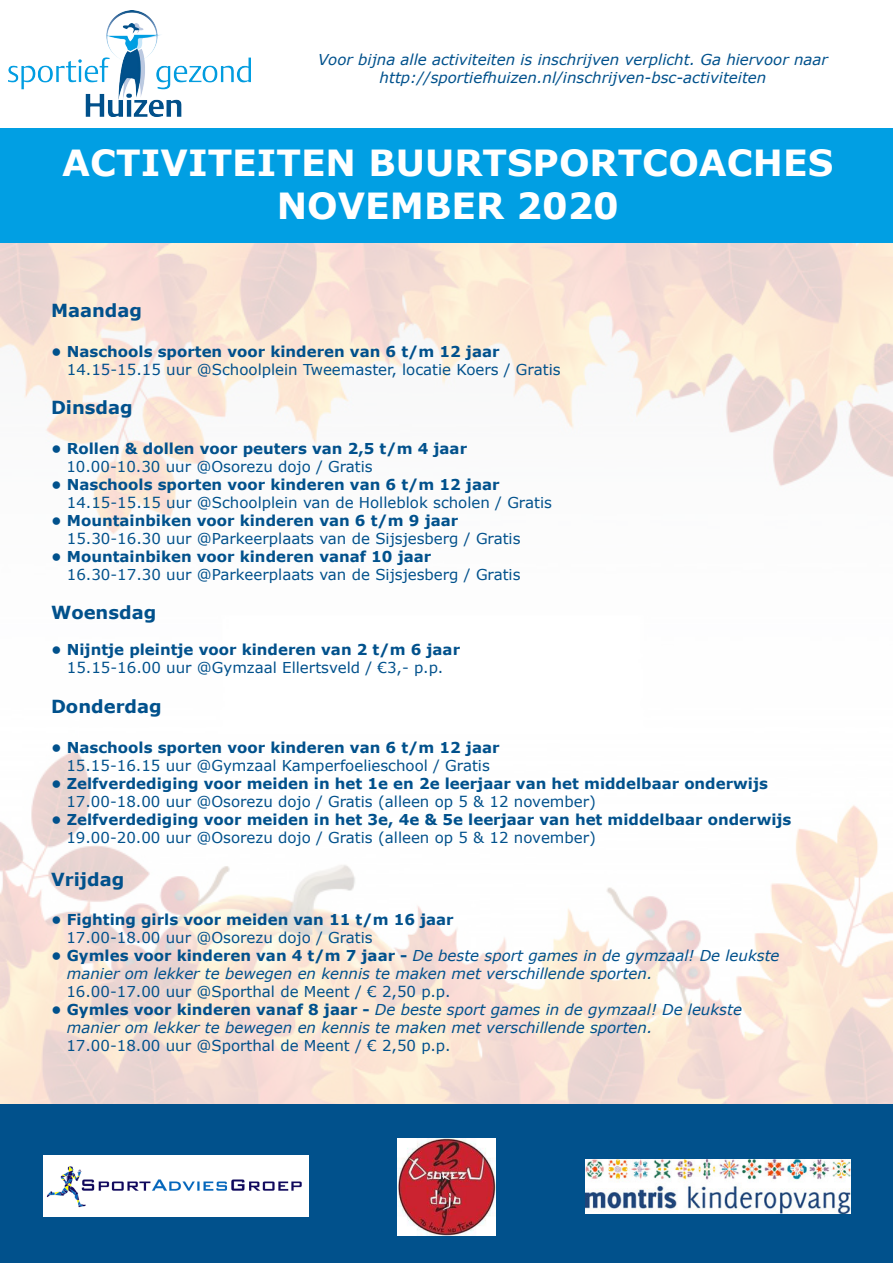
<style>
.page{position:relative;width:893px;height:1263px;background:#fff}
.page>*{position:absolute;margin:0;border:0;box-sizing:border-box;transform-origin:0 0}
.t1{font:700 36px "Verdana";color:#fff}
.t2{font:700 18px "Verdana";color:#01518c}
.t3{font:15px/18px "Verdana";color:#01518c;text-align:center}
.t4{font:700 15px "Verdana";color:#01518c}
.t5{font:italic 15px/18px "Verdana";color:#01518c}
.s1{font-weight:700}
.s2{font-weight:700;font-style:normal}
</style>
<div class="page">
<img style="left:0;top:243px;width:893px;height:861px">
<div style="left:0;top:1104px;width:893px;height:159px;background:#01518c"></div>
<div style="left:0;top:128px;width:893px;height:115px;background:#019fe3"></div>
<img style="left:585px;top:1159px;width:265px;height:54px">
<img style="left:9px;top:10px;width:242px;height:107px">
<img style="left:398px;top:1138px;width:97px;height:98px">
<img style="left:43px;top:1155px;width:265px;height:61px">
<p class="t5" style="left:318px;top:51px;width:511px;text-align:center">Voor bijna alle activiteiten is inschrijven verplicht. Ga hiervoor naar http://sportiefhuizen.nl/inschrijven-bsc-activiteiten</p>
<p class="t1" style="left:62px;top:137px;width:772px">ACTIVITEITEN BUURTSPORTCOACHES</p>
<p class="t1" style="left:277px;top:180px;width:344px">NOVEMBER 2020</p>
<p class="t2" style="left:51px;top:298px;width:93px">Maandag</p>
<p class="t4" style="left:51px;top:340px;width:450px">• Naschools sporten voor kinderen van 6 t/m 12 jaar</p>
<p class="t3" style="left:67px;top:360px;width:495px">14.15-15.15 uur @Schoolplein Tweemaster, locatie Koers / Gratis</p>
<p class="t2" style="left:51px;top:395px;width:83px">Dinsdag</p>
<p class="t4" style="left:51px;top:438px;width:418px">• Rollen &amp; dollen voor peuters van 2,5 t/m 4 jaar</p>
<p class="t3" style="left:66px;top:457px;width:308px">10.00-10.30 uur @Osorezu dojo / Gratis</p>
<p class="t4" style="left:51px;top:474px;width:450px">• Naschools sporten voor kinderen van 6 t/m 12 jaar</p>
<p class="t3" style="left:67px;top:493px;width:487px">14.15-15.15 uur @Schoolplein van de Holleblok scholen / Gratis</p>
<p class="t4" style="left:51px;top:510px;width:409px">• Mountainbiken voor kinderen van 6 t/m 9 jaar</p>
<p class="t3" style="left:67px;top:529px;width:455px">15.30-16.30 uur @Parkeerplaats van de Sijsjesberg / Gratis</p>
<p class="t4" style="left:51px;top:546px;width:382px">• Mountainbiken voor kinderen vanaf 10 jaar</p>
<p class="t3" style="left:67px;top:565px;width:455px">16.30-17.30 uur @Parkeerplaats van de Sijsjesberg / Gratis</p>
<p class="t2" style="left:51px;top:600px;width:107px">Woensdag</p>
<p class="t3" style="left:51px;top:641px;width:411px"><span class="s1">• Nijntje pleintje voor kinderen van 2 t/m 6 jaar<br></span>15.15-16.00 uur @Gymzaal Ellertsveld / €3,- p.p.</p>
<p class="t2" style="left:51px;top:694px;width:112px">Donderdag</p>
<p class="t4" style="left:51px;top:736px;width:450px">• Naschools sporten voor kinderen van 6 t/m 12 jaar</p>
<p class="t3" style="left:66px;top:756px;width:425px">15.15-16.15 uur @Gymzaal Kamperfoelieschool / Gratis</p>
<p class="t4" style="left:51px;top:772px;width:718px">• Zelfverdediging voor meiden in het 1e en 2e leerjaar van het middelbaar onderwijs</p>
<p class="t3" style="left:66px;top:792px;width:531px">17.00-18.00 uur @Osorezu dojo / Gratis (alleen op 5 &amp; 12 november)</p>
<p class="t4" style="left:51px;top:808px;width:742px">• Zelfverdediging voor meiden in het 3e, 4e &amp; 5e leerjaar van het middelbaar onderwijs</p>
<p class="t3" style="left:66px;top:828px;width:531px">19.00-20.00 uur @Osorezu dojo / Gratis (alleen op 5 &amp; 12 november)</p>
<p class="t2" style="left:51px;top:866px;width:75px">Vrijdag</p>
<p class="t4" style="left:51px;top:909px;width:404px">• Fighting girls voor meiden van 11 t/m 16 jaar</p>
<p class="t3" style="left:66px;top:929px;width:308px">17.00-18.00 uur @Osorezu dojo / Gratis</p>
<p class="t5" style="left:67px;top:947px;width:714px;text-indent:-16px"><span class="s2">• Gymles voor kinderen van 4 t/m 7 jaar -</span> De beste sport games in de gymzaal! De leukste manier om lekker te bewegen en kennis te maken met verschillende sporten.</p>
<p class="t3" style="left:66px;top:983px;width:386px">16.00-17.00 uur @Sporthal de Meent / € 2,50 p.p.</p>
<p class="t5" style="left:67px;top:1001px;width:677px;text-indent:-16px"><span class="s2">• Gymles voor kinderen vanaf 8 jaar -</span> De beste sport games in de gymzaal! De leukste manier om lekker te bewegen en kennis te maken met verschillende sporten.</p>
<p class="t3" style="left:66px;top:1037px;width:386px">17.00-18.00 uur @Sporthal de Meent / € 2,50 p.p.</p>
</div>
